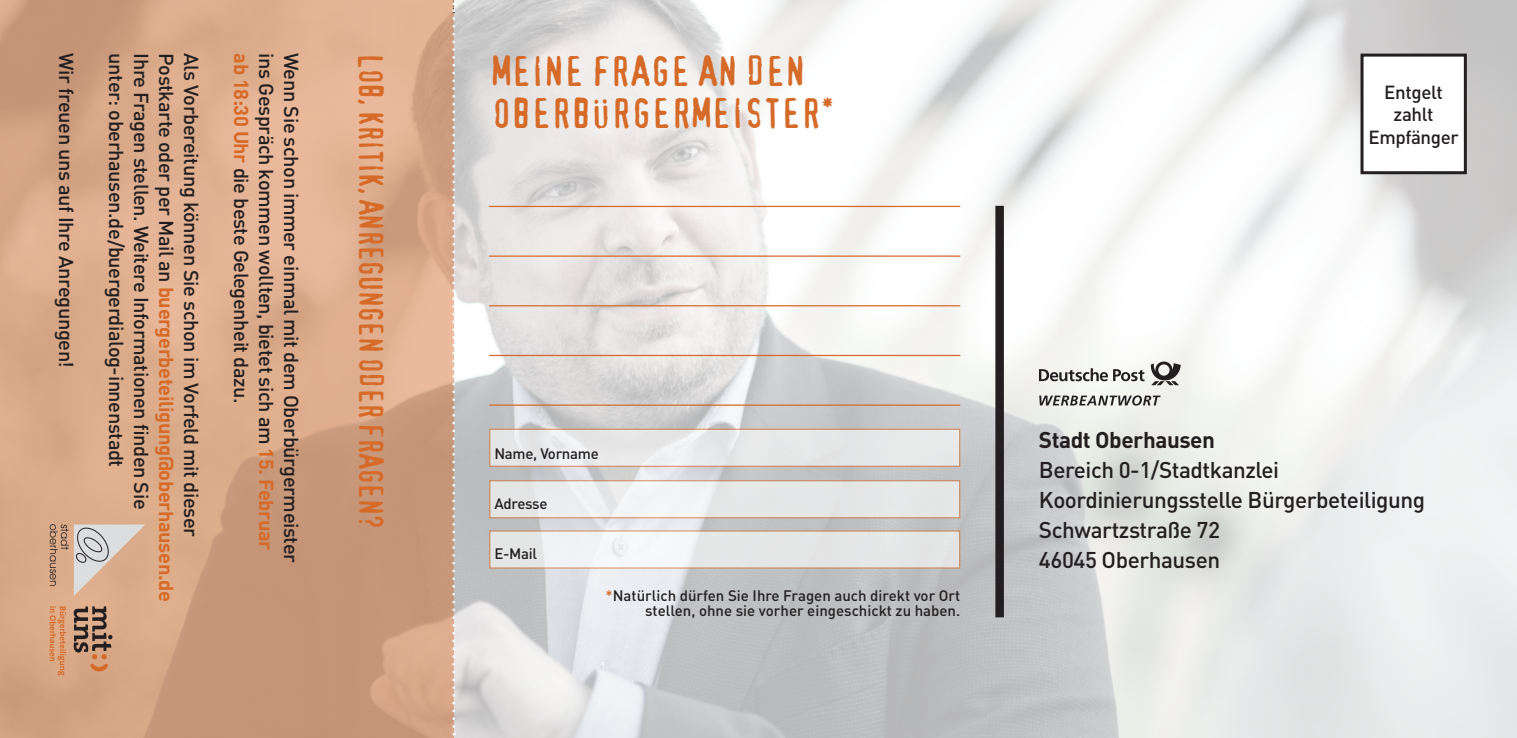
<style>
.page{position:relative;width:1517px;height:738px;background:#fff}
.page>*{position:absolute;margin:0;border:0;box-sizing:border-box;transform-origin:0 0}
.t1{font:40px/42.5px "Confidential";color:#d56a29}
.t2{font:32.5px "Confidential";letter-spacing:-.03em;color:#d56a29}
.t3{font:500 22.5px/30px "DIN Pro";letter-spacing:-.02em;color:#231f20}
.t4{font:700 22.5px "DIN Pro";letter-spacing:-.02em;color:#231f20}
.t5{font:500 20px "DIN Pro";letter-spacing:-.02em;color:#231f20}
.t6{font:700 20px "DIN Pro";letter-spacing:-.02em;color:#d56a29}
.t7{font:500 18.75px/22.5px "DIN Pro";letter-spacing:-.02em;color:#231f20;text-align:center}
.t8{font:500 15px/15px "DIN Pro";color:#231f20;text-align:right}
.t9{font:500 15px "DIN Pro";letter-spacing:-.02em;color:#231f20}
.s1{font-weight:500;color:#231f20}
.s2{font-weight:700;color:#d56a29}
.s3{color:#d56a29}
</style>
<div class="page">
<img style="left:454px;top:0;width:1063px;height:737px">
<svg style="left:0;top:0;width:454px;height:737px;background:#d7a688"></svg>
<svg style="left:452px;top:0;width:3px;height:726px"></svg>
<hr style="left:489px;top:206px;width:471px;height:1px;background:#d56a29">
<hr style="left:489px;top:255px;width:471px;height:1px;background:#d56a29">
<hr style="left:489px;top:305px;width:471px;height:1px;background:#d56a29">
<hr style="left:489px;top:354px;width:471px;height:2px;background:#d56a29">
<hr style="left:489px;top:404px;width:471px;height:1px;background:#d56a29">
<div style="left:1362px;top:55px;width:103px;height:117px;background:#fff"></div>
<div style="left:1360px;top:54px;width:106px;height:120px;border:3px solid #231f20"></div>
<div style="left:489px;top:428px;width:471px;height:38px;background:linear-gradient(to right,#e8e9ea,#e7e8e8)"></div>
<svg style="left:489px;top:479px;width:471px;height:39px;fill:#e6e7e7"></svg>
<div style="left:489px;top:530px;width:471px;height:38px;background:linear-gradient(to right,#f0f1f2,#e4e4e5)"></div>
<svg style="left:74px;top:606px;width:38px;height:65px;background:#a37d64"></svg>
<svg style="left:50px;top:606px;width:16px;height:68px"></svg>
<svg style="left:50px;top:523px;width:95px;height:72px;background:#d2b5a1"></svg>
<svg style="left:1150px;top:361px;width:30px;height:24px"></svg>
<svg style="left:1039px;top:368px;width:105px;height:13px"></svg>
<svg style="left:1039px;top:395px;width:121px;height:10px"></svg>
<div style="left:995px;top:206px;width:9px;height:411px;background:#231f20"></div>
<p class="t6" style="left:180px;top:53px;width:549px;rotate:90deg"><span class="s1">Postkarte oder per Mail an</span> buergerbeteiligung@oberhausen.de</p>
<p class="t5" style="left:205px;top:53px;width:484px;rotate:90deg">Als Vorbereitung können Sie schon im Vorfeld mit dieser</p>
<p class="t5" style="left:280px;top:53px;width:498px;rotate:90deg">ins Gespräch kommen wollten, bietet sich am <span class="s2">15. Februar</span></p>
<p class="t5" style="left:305px;top:53px;width:511px;rotate:90deg">Wenn Sie schon immer einmal mit dem Oberbürgermeister</p>
<h2 class="t2" style="left:385px;top:53px;width:478px;rotate:90deg">LOB, KRITIK, ANREGUNGEN ODER FRAGEN?</h2>
<p class="t5" style="left:80px;top:53px;width:316px;rotate:90deg">Wir freuen uns auf Ihre Anregungen!</p>
<p class="t5" style="left:130px;top:53px;width:415px;rotate:90deg">unter: oberhausen.de/buergerdialog-innenstadt</p>
<p class="t5" style="left:155px;top:53px;width:457px;rotate:90deg">Ihre Fragen stellen. Weitere Informationen finden Sie</p>
<h1 class="t1" style="left:491px;top:50px;width:344px">MEINE FRAGE AN DEN<br>OBERBÜRGERMEISTER<sup>*</sup></h1>
<p class="t5" style="left:255px;top:53px;width:352px;rotate:90deg"><span class="s2">ab 18:30 Uhr</span> die beste Gelegenheit dazu.</p>
<p class="t9" style="left:494px;top:443px;width:106px">Name, Vorname</p>
<p class="t9" style="left:494px;top:493px;width:55px">Adresse</p>
<p class="t8" style="left:494px;top:545px;width:44px">E-Mail</p>
<p class="t8" style="left:605px;top:587px;width:356px"><span class="s3">*</span>Natürlich dürfen Sie Ihre Fragen auch direkt vor Ort stellen, ohne sie vorher eingeschickt zu haben.</p>
<p class="t7" style="left:1368px;top:80px;width:92px">Entgelt zahlt<br>Empfänger</p>
<p class="t4" style="left:1039px;top:424px;width:178px">Stadt Oberhausen</p>
<p class="t3" style="left:1039px;top:453px;width:388px">Bereich 0-1/Stadtkanzlei<br>Koordinierungsstelle Bürgerbeteiligung<br>Schwartzstraße 72<br>46045 Oberhausen</p>
</div>
